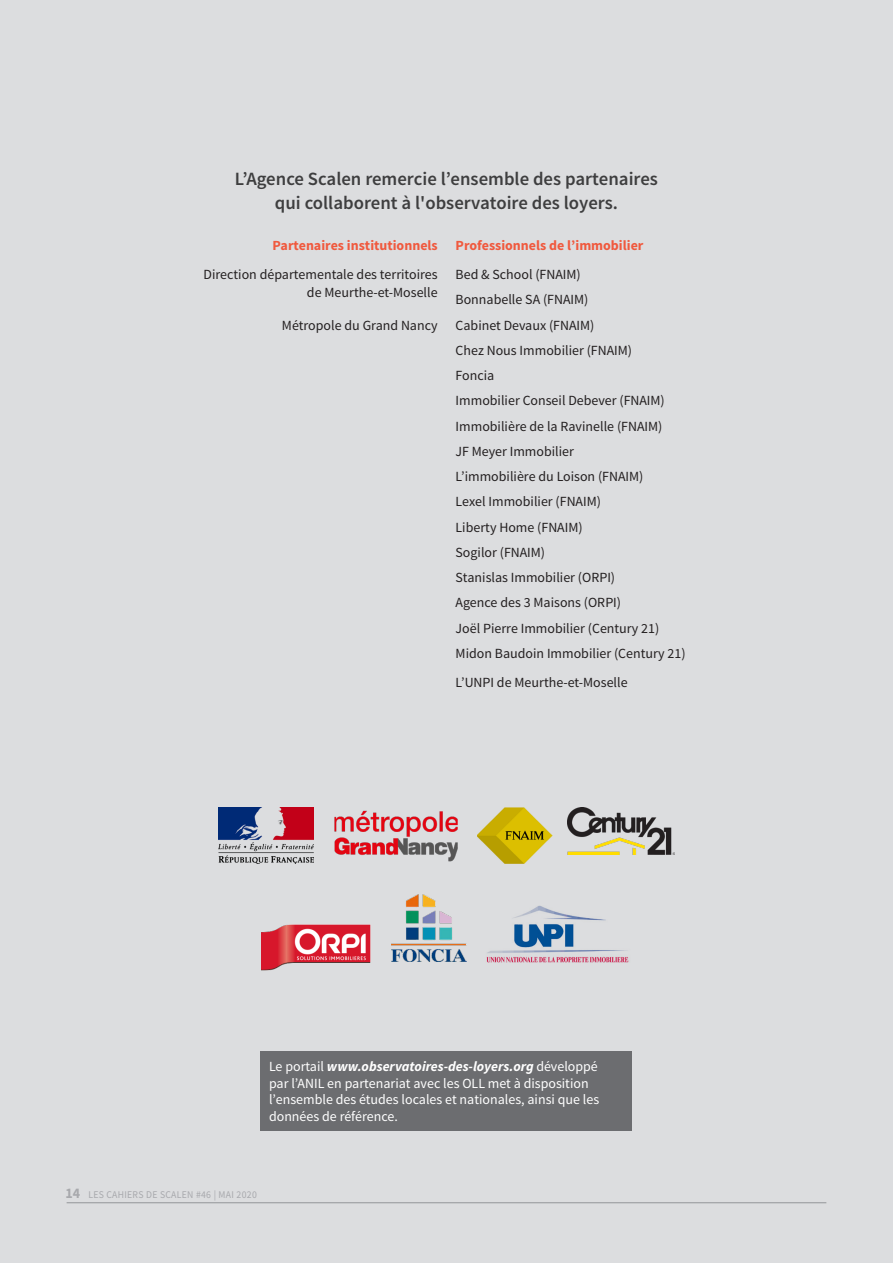
<style>
.page{position:relative;width:893px;height:1263px;background:#dcdddf}
.page>*{position:absolute;margin:0;border:0;box-sizing:border-box;transform-origin:0 0}
.t1{font:600 18.75px/24px "Source Sans Pro";color:#3e3e3f;text-align:center}
.t2{font:13.95px/18px "Source Sans Pro";color:#231f20;text-align:right}
.t3{font:13.95px/16.5px "Source Sans Pro";color:#fff}
.t4{font:700 13.95px "Source Sans Pro";color:#f0593e}
.t5{font:10.35px "Source Sans Pro";letter-spacing:.03em;color:#a8a9ad;scale:.95 1}
.s1{font-weight:700;font-style:italic}
.s2{font-weight:700;font-size:14.7px}
</style>
<div class="page">
<hr style="left:67px;top:1202px;width:759px;height:1px;background:#939598">
<img style="left:218px;top:807px;width:96px;height:56px">
<img style="left:334px;top:810px;width:124px;height:52px">
<img style="left:477px;top:807px;width:76px;height:56px">
<img style="left:568px;top:807px;width:107px;height:47px">
<div style="left:261px;top:1051px;width:371px;height:79px;background:#6c6d70"></div>
<img style="left:261px;top:924px;width:110px;height:46px">
<img style="left:486px;top:905px;width:143px;height:58px">
<img style="left:392px;top:894px;width:74px;height:68px">
<p class="t1" style="left:235px;top:167px;width:424px">L’Agence Scalen remercie l’ensemble des partenaires qui collaborent à l'observatoire des loyers.</p>
<p class="t4" style="left:272px;top:236px;width:167px">Partenaires institutionnels</p>
<p class="t2" style="left:204px;top:266px;width:236px">Direction départementale des territoires de Meurthe-et-Moselle</p>
<p class="t2" style="left:282px;top:316px;width:157px">Métropole du Grand Nancy</p>
<p class="t4" style="left:456px;top:236px;width:189px">Professionnels de l’immobilier</p>
<p class="t2" style="left:456px;top:266px;width:127px">Bed &amp; School (FNAIM)</p>
<p class="t2" style="left:456px;top:291px;width:134px">Bonnabelle SA (FNAIM)</p>
<p class="t2" style="left:456px;top:316px;width:140px">Cabinet Devaux (FNAIM)</p>
<p class="t2" style="left:456px;top:341px;width:178px">Chez Nous Immobilier (FNAIM)</p>
<p class="t2" style="left:456px;top:367px;width:40px">Foncia</p>
<p class="t2" style="left:456px;top:392px;width:211px">Immobilier Conseil Debever (FNAIM)</p>
<p class="t2" style="left:456px;top:417px;width:208px">Immobilière de la Ravinelle (FNAIM)</p>
<p class="t2" style="left:456px;top:442px;width:120px">JF Meyer Immobilier</p>
<p class="t2" style="left:456px;top:468px;width:189px">L’immobilière du Loison (FNAIM)</p>
<p class="t2" style="left:456px;top:493px;width:147px">Lexel Immobilier (FNAIM)</p>
<p class="t2" style="left:456px;top:518px;width:129px">Liberty Home (FNAIM)</p>
<p class="t2" style="left:456px;top:543px;width:91px">Sogilor (FNAIM)</p>
<p class="t2" style="left:456px;top:569px;width:161px">Stanislas Immobilier (ORPI)</p>
<p class="t2" style="left:456px;top:594px;width:167px">Agence des 3 Maisons (ORPI)</p>
<p class="t2" style="left:456px;top:619px;width:205px">Joël Pierre Immobilier (Century 21)</p>
<p class="t2" style="left:456px;top:644px;width:231px">Midon Baudoin Immobilier (Century 21)</p>
<p class="t2" style="left:456px;top:674px;width:174px">L’UNPI de Meurthe-et-Moselle</p>
<p class="t3" style="left:269px;top:1058px;width:332px">Le portail <span class="s1">www.observatoires-des-loyers.org</span> développé par l’ANIL en partenariat avec les OLL met à disposition l’ensemble des études locales et nationales, ainsi que les données de référence.</p>
<p class="t5" style="left:66px;top:1188px;width:203px"><span class="s2">14</span> LES CAHIERS DE SCALEN #46 | MAI 2020</p>
</div>
